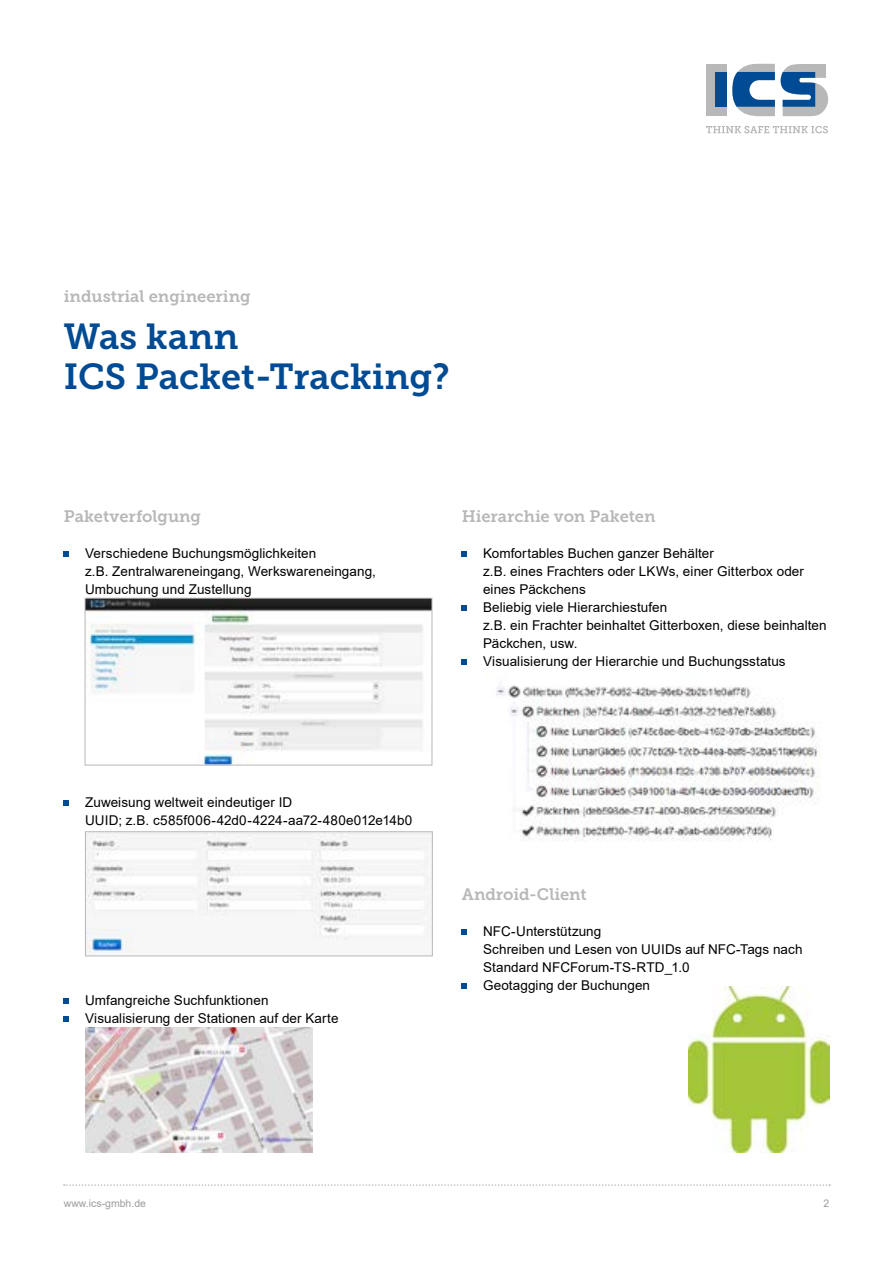
<style>
.page{position:relative;width:893px;height:1263px;background:#fff}
.page>*{position:absolute;margin:0;border:0;box-sizing:border-box;transform-origin:0 0}
.t1{font:36px/39.8px "Museo Slab 700";color:#004b93}
.t2{font:16.5px "Museo Slab 700";color:#b9b8b8}
.t3{font:13.5px/18px "Arial";letter-spacing:.005em;color:#000}
.t4{font:10.5px "Arial";color:#9d9d9c}
</style>
<div class="page">
<div style="left:706px;top:64px;width:20px;height:51px;background:#b9b8b8"></div>
<svg style="left:732px;top:64px;width:43px;height:52px"></svg>
<div style="left:715px;top:72px;width:11px;height:35px;background:#004b93"></div>
<svg style="left:781px;top:64px;width:48px;height:52px"></svg>
<svg style="left:706px;top:126px;width:122px;height:7px"></svg>
<svg style="left:64px;top:1184px;width:766px;height:2px"></svg>
<svg style="left:64px;top:551px;width:5px;height:5px"></svg>
<svg style="left:64px;top:800px;width:5px;height:5px"></svg>
<svg style="left:64px;top:998px;width:5px;height:5px"></svg>
<svg style="left:64px;top:1016px;width:5px;height:5px"></svg>
<svg style="left:462px;top:551px;width:5px;height:5px"></svg>
<svg style="left:462px;top:605px;width:5px;height:5px"></svg>
<svg style="left:462px;top:659px;width:5px;height:5px"></svg>
<svg style="left:462px;top:929px;width:5px;height:5px"></svg>
<svg style="left:462px;top:983px;width:5px;height:5px"></svg>
<img style="left:87px;top:600px;width:343px;height:163px">
<div style="left:85px;top:598px;width:347px;height:167px;border:1px solid #b9b8b8"></div>
<img style="left:87px;top:833px;width:344px;height:121px">
<div style="left:85px;top:831px;width:348px;height:125px;border:1px solid #b9b8b8"></div>
<img style="left:85px;top:1027px;width:227px;height:125px">
<img style="left:496px;top:685px;width:325px;height:156px">
<img style="left:689px;top:986px;width:140px;height:166px">
<p class="t2" style="left:64px;top:286px;width:188px">industrial engineering</p>
<h1 class="t1" style="left:64px;top:317px;width:388px">Was kann<br>ICS Packet-Tracking?</h1>
<p class="t2" style="left:64px;top:507px;width:139px">Paketverfolgung</p>
<p class="t3" style="left:85px;top:544px;width:292px">Verschiedene Buchungsmöglichkeiten<br>z.B. Zentralwareneingang, Werkswareneingang,<br>Umbuchung und Zustellung</p>
<p class="t2" style="left:462px;top:507px;width:195px">Hierarchie von Paketen</p>
<p class="t3" style="left:483px;top:544px;width:345px">Komfortables Buchen ganzer Behälter<br>z.B. eines Frachters oder LKWs, einer Gitterbox oder eines Päckchens<br>Beliebig viele Hierarchiestufen<br>z.B. ein Frachter beinhaltet Gitterboxen, diese beinhalten Päckchen, usw.<br>Visualisierung der Hierarchie und Buchungsstatus</p>
<p class="t3" style="left:85px;top:793px;width:329px">Zuweisung weltweit eindeutiger ID<br>UUID; z.B. c585f006-42d0-4224-aa72-480e012e14b0</p>
<p class="t3" style="left:85px;top:991px;width:255px">Umfangreiche Suchfunktionen<br>Visualisierung der Stationen auf der Karte</p>
<p class="t2" style="left:462px;top:885px;width:126px">Android-Client</p>
<p class="t3" style="left:483px;top:922px;width:321px">NFC-Unterstützung<br>Schreiben und Lesen von UUIDs auf NFC-Tags nach<br>Standard NFCForum-TS-RTD_1.0<br>Geotagging der Buchungen</p>
<p class="t4" style="left:64px;top:1196px;width:84px">www.ics-gmbh.de</p>
<p class="t4" style="left:823px;top:1196px;width:7px">2</p>
</div>
